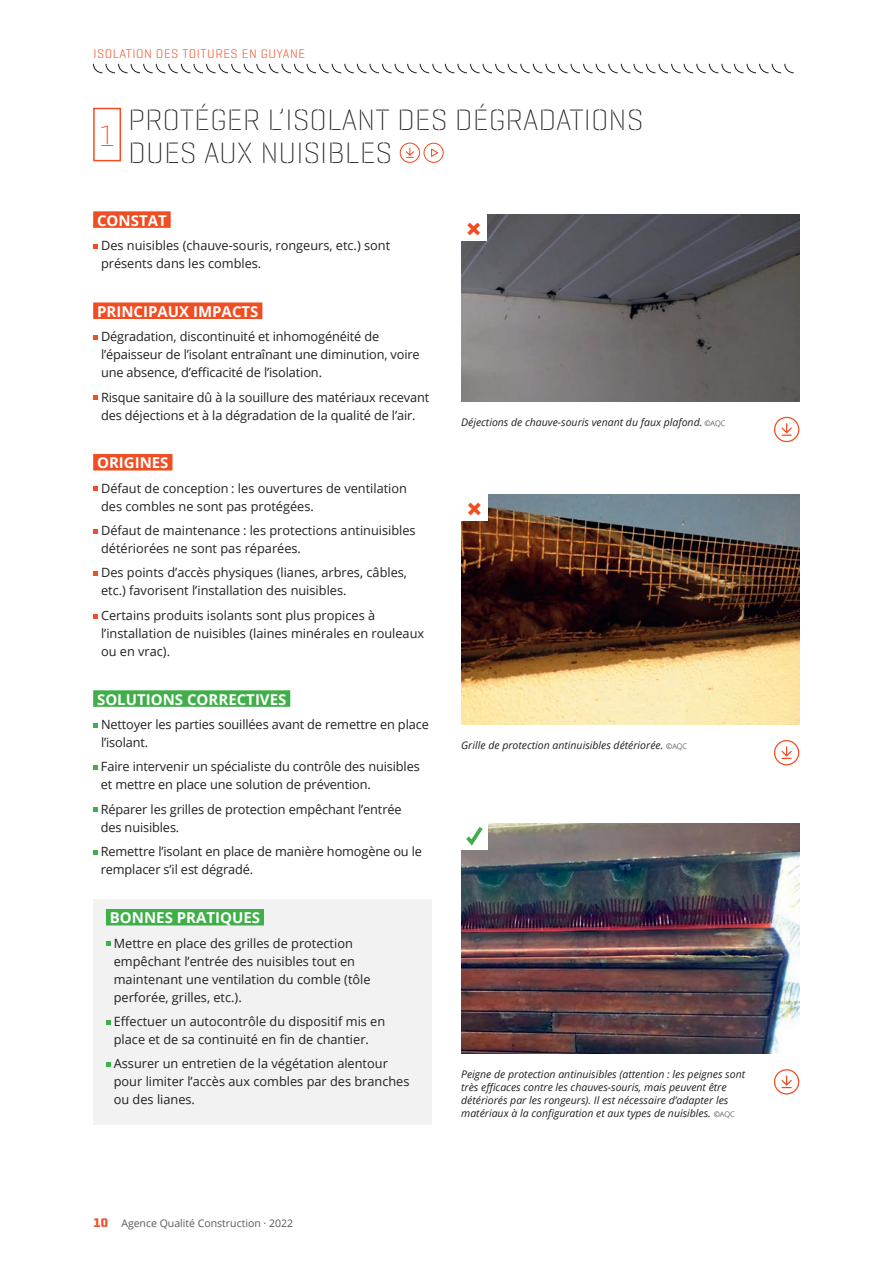
<style>
.page{position:relative;width:893px;height:1263px;background:#fff}
.page>*{position:absolute;margin:0;border:0;box-sizing:border-box;transform-origin:0 0}
.sous_titre{font:30px/33px "Geogrotesque Stencil B Ul";color:#231f20}
.sous_titre-2{font:30px "Geogrotesque Stencil B Ul";color:#f04d22}
.legende{font:800 28.5px "Open Sans";color:#f04d22}
.intitulés_fiches{font:700 15px "Open Sans";color:#fff}
.texte_courant{font:12.75px/18px "Open Sans";color:#231f20}
.t1{font:12.75px "Geogrotesque Stencil A Lg";letter-spacing:.04em;color:#f04d22}
.legende-2{font:italic 10.5px/12.8px "Open Sans";color:#231f20}
.t2{font:10.5px "Open Sans";color:#57585a}
.s1{font-weight:300;font-style:normal;font-size:7.5px}
.s2{font-family:"Geogrotesque Stencil A";font-weight:700;font-size:12.75px;color:#f04d22}
</style>
<div class="page">
<svg style="left:93px;top:64px;width:701px;height:10px"></svg>
<img style="left:461px;top:214px;width:338px;height:187px">
<img style="left:461px;top:495px;width:338px;height:229px">
<img style="left:461px;top:824px;width:338px;height:229px">
<div style="left:452px;top:213px;width:35px;height:28px;background:#fff"></div>
<div style="left:93px;top:108px;width:28px;height:53px;border:2px solid #f04d22"></div>
<svg style="left:400px;top:143px;width:44px;height:20px"></svg>
<div style="left:93px;top:211px;width:78px;height:17px;background:#f04d22"></div>
<div style="left:93px;top:302px;width:169px;height:17px;background:#f04d22"></div>
<div style="left:93px;top:454px;width:79px;height:16px;background:#f04d22"></div>
<div style="left:93px;top:690px;width:197px;height:17px;background:#40ae49"></div>
<svg style="left:93px;top:244px;width:5px;height:4px"></svg>
<svg style="left:93px;top:335px;width:5px;height:5px"></svg>
<svg style="left:93px;top:395px;width:5px;height:5px"></svg>
<svg style="left:93px;top:487px;width:5px;height:4px"></svg>
<svg style="left:93px;top:529px;width:5px;height:4px"></svg>
<svg style="left:93px;top:571px;width:5px;height:5px"></svg>
<svg style="left:93px;top:614px;width:5px;height:4px"></svg>
<svg style="left:93px;top:723px;width:5px;height:4px"></svg>
<svg style="left:93px;top:765px;width:5px;height:5px"></svg>
<svg style="left:93px;top:808px;width:5px;height:4px"></svg>
<svg style="left:93px;top:850px;width:5px;height:5px"></svg>
<div style="left:93px;top:899px;width:339px;height:225px;background:#f2f2f3"></div>
<div style="left:106px;top:909px;width:158px;height:16px;background:#40ae49"></div>
<svg style="left:106px;top:941px;width:4px;height:5px"></svg>
<svg style="left:106px;top:1020px;width:4px;height:4px"></svg>
<svg style="left:106px;top:1062px;width:4px;height:5px"></svg>
<div style="left:461px;top:495px;width:26px;height:26px;background:#fff"></div>
<div style="left:461px;top:824px;width:26px;height:26px;background:#fff"></div>
<svg style="left:466px;top:827px;width:17px;height:19px"></svg>
<svg style="left:774px;top:740px;width:25px;height:25px"></svg>
<svg style="left:774px;top:1069px;width:25px;height:25px"></svg>
<svg style="left:774px;top:417px;width:25px;height:25px"></svg>
<p class="t1" style="left:93px;top:46px;width:213px">ISOLATION DES TOITURES EN GUYANE</p>
<p class="sous_titre-2" style="left:99px;top:117px;width:17px">1</p>
<p class="sous_titre" style="left:128px;top:103px;width:517px">PROTÉGER L’ISOLANT DES DÉGRADATIONS<br>DUES AUX NUISIBLES</p>
<p class="intitulés_fiches" style="left:97px;top:210px;width:71px">CONSTAT</p>
<p class="texte_courant" style="left:101px;top:236px;width:291px">Des nuisibles (chauve-souris, rongeurs, etc.) sont présents dans les combles.</p>
<p class="intitulés_fiches" style="left:97px;top:301px;width:163px">PRINCIPAUX IMPACTS</p>
<p class="texte_courant" style="left:101px;top:327px;width:320px">Dégradation, discontinuité et inhomogénéité de l’épaisseur de l’isolant entraînant une diminution, voire une absence, d’efficacité de l’isolation.</p>
<p class="texte_courant" style="left:101px;top:388px;width:330px">Risque sanitaire dû à la souillure des matériaux recevant des déjections et à la dégradation de la qualité de l’air.</p>
<p class="intitulés_fiches" style="left:97px;top:452px;width:73px">ORIGINES</p>
<p class="texte_courant" style="left:101px;top:479px;width:308px">Défaut de conception : les ouvertures de ventilation des combles ne sont pas protégées.</p>
<p class="texte_courant" style="left:101px;top:521px;width:316px">Défaut de maintenance : les protections antinuisibles détériorées ne sont pas réparées.</p>
<p class="texte_courant" style="left:101px;top:563px;width:308px">Des points d’accès physiques (lianes, arbres, câbles, etc.) favorisent l’installation des nuisibles.</p>
<p class="texte_courant" style="left:101px;top:606px;width:325px">Certains produits isolants sont plus propices à l’installation de nuisibles (laines minérales en rouleaux ou en vrac).</p>
<p class="intitulés_fiches" style="left:97px;top:688px;width:191px">SOLUTIONS CORRECTIVES</p>
<p class="texte_courant" style="left:101px;top:715px;width:329px">Nettoyer les parties souillées avant de remettre en place l’isolant.</p>
<p class="texte_courant" style="left:101px;top:757px;width:320px">Faire intervenir un spécialiste du contrôle des nuisibles et mettre en place une solution de prévention.</p>
<p class="texte_courant" style="left:101px;top:800px;width:302px">Réparer les grilles de protection empêchant l’entrée des nuisibles.</p>
<p class="texte_courant" style="left:101px;top:842px;width:323px">Remettre l’isolant en place de manière homogène ou le remplacer s’il est dégradé.</p>
<p class="intitulés_fiches" style="left:110px;top:907px;width:152px">BONNES PRATIQUES</p>
<p class="texte_courant" style="left:114px;top:934px;width:258px">Mettre en place des grilles de protection empêchant l’entrée des nuisibles tout en maintenant une ventilation du comble (tôle perforée, grilles, etc.).</p>
<p class="texte_courant" style="left:114px;top:1012px;width:273px">Effectuer un autocontrôle du dispositif mis en place et de sa continuité en fin de chantier.</p>
<p class="texte_courant" style="left:114px;top:1054px;width:297px">Assurer un entretien de la végétation alentour pour limiter l’accès aux combles par des branches ou des lianes.</p>
<p class="legende" style="left:466px;top:207px;width:18px">×</p>
<p class="legende-2" style="left:461px;top:416px;width:266px">Déjections de chauve-souris venant du faux plafond. <span class="s1">©AQC</span></p>
<p class="legende" style="left:466px;top:486px;width:18px">×</p>
<p class="legende-2" style="left:461px;top:739px;width:228px">Grille de protection antinuisibles détériorée. <span class="s1">©AQC</span></p>
<p class="legende-2" style="left:461px;top:1068px;width:285px">Peigne de protection antinuisibles (attention : les peignes sont très efficaces contre les chauves-souris, mais peuvent être détériorés par les rongeurs). Il est nécessaire d’adapter les matériaux à la configuration et aux types de nuisibles. <span class="s1">©AQC</span></p>
<p class="t2" style="left:94px;top:1216px;width:201px"><span class="s2">10</span> Agence Qualité Construction · 2022</p>
</div>
